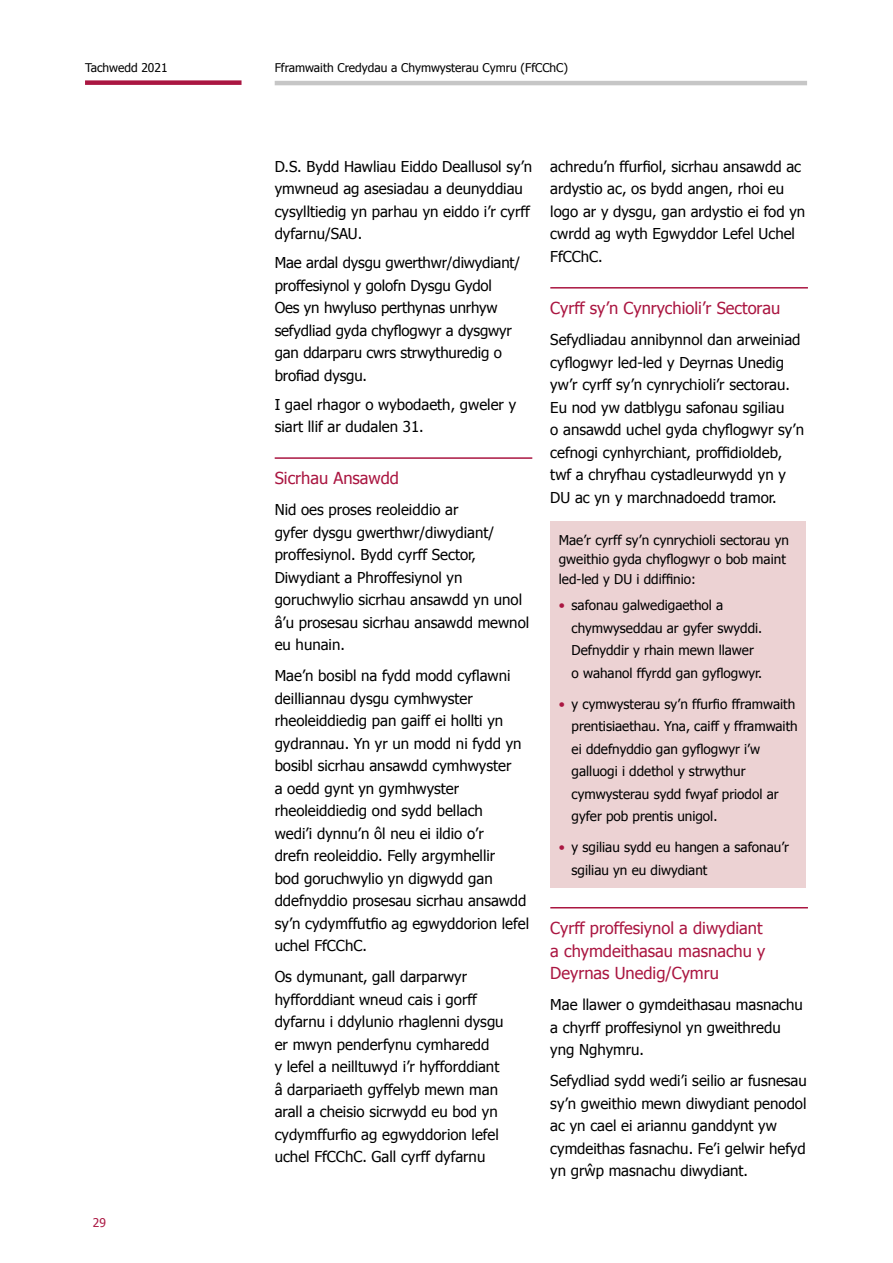
<style>
.page{position:relative;width:893px;height:1263px;background:#fff}
.page>*{position:absolute;margin:0;border:0;box-sizing:border-box;transform-origin:0 0}
.t1{font:16.5px/22.5px "Tahoma";color:#aa1641}
.Body_Text{font:15px/22.5px "Tahoma";color:#000}
.Diagram_bullets{font:13.5px/22.5px "Tahoma";color:#000}
.Diagram_text{font:13.5px/19.5px "Tahoma";color:#000}
.t2{font:12px "Tahoma";color:#000}
.t3{font:12px "Tahoma";color:#aa1641}
.s1{color:#aa1641}
</style>
<div class="page">
<div style="left:85px;top:80px;width:157px;height:5px;background:#aa1641"></div>
<hr style="left:275px;top:81px;width:532px;height:4px;background:#c6c6c6">
<hr style="left:275px;top:457px;width:257px;height:2px;background:#aa1641">
<hr style="left:550px;top:287px;width:258px;height:2px;background:#aa1641">
<hr style="left:550px;top:907px;width:258px;height:1px;background:#aa1641">
<div style="left:550px;top:522px;width:256px;height:366px;background:#ecd2d3"></div>
<p class="t2" style="left:85px;top:59px;width:84px">Tachwedd 2021</p>
<p class="t2" style="left:275px;top:60px;width:295px">Fframwaith Credydau a Chymwysterau Cymru (FfCChC)</p>
<p class="t3" style="left:93px;top:1215px;width:15px">29</p>
<p class="Body_Text" style="left:275px;top:154px;width:259px">D.S. Bydd Hawliau Eiddo Deallusol sy’n ymwneud ag asesiadau a deunyddiau cysylltiedig yn parhau yn eiddo i’r cyrff dyfarnu/SAU.</p>
<p class="Body_Text" style="left:275px;top:251px;width:247px">Mae ardal dysgu gwerthwr/diwydiant/ proffesiynol y golofn Dysgu Gydol<br>Oes yn hwyluso perthynas unrhyw sefydliad gyda chyflogwyr a dysgwyr gan ddarparu cwrs strwythuredig o brofiad dysgu.</p>
<p class="Body_Text" style="left:275px;top:392px;width:243px">I gael rhagor o wybodaeth, gweler y siart llif ar dudalen 31.</p>
<h2 class="t1" style="left:275px;top:466px;width:126px">Sicrhau Ansawdd</h2>
<p class="Body_Text" style="left:275px;top:498px;width:256px">Nid oes proses reoleiddio ar<br>gyfer dysgu gwerthwr/diwydiant/ proffesiynol. Bydd cyrff Sector,<br>Diwydiant a Phroffesiynol yn goruchwylio sicrhau ansawdd yn unol â’u prosesau sicrhau ansawdd mewnol eu hunain.</p>
<p class="Body_Text" style="left:275px;top:664px;width:256px">Mae’n bosibl na fydd modd cyflawni deilliannau dysgu cymhwyster rheoleiddiedig pan gaiff ei hollti yn gydrannau. Yn yr un modd ni fydd yn bosibl sicrhau ansawdd cymhwyster<br>a oedd gynt yn gymhwyster rheoleiddiedig ond sydd bellach<br>wedi’i dynnu’n ôl neu ei ildio o’r<br>drefn reoleiddio. Felly argymhellir<br>bod goruchwylio yn digwydd gan ddefnyddio prosesau sicrhau ansawdd sy’n cydymffutfio ag egwyddorion lefel uchel FfCChC.</p>
<p class="Body_Text" style="left:275px;top:965px;width:230px">Os dymunant, gall darparwyr hyfforddiant wneud cais i gorff dyfarnu i ddylunio rhaglenni dysgu er mwyn penderfynu cymharedd<br>y lefel a neilltuwyd i’r hyfforddiant â darpariaeth gyffelyb mewn man arall a cheisio sicrwydd eu bod yn cydymffurfio ag egwyddorion lefel uchel FfCChC. Gall cyrff dyfarnu</p>
<p class="Body_Text" style="left:550px;top:154px;width:256px">achredu’n ffurfiol, sicrhau ansawdd ac ardystio ac, os bydd angen, rhoi eu logo ar y dysgu, gan ardystio ei fod yn cwrdd ag wyth Egwyddor Lefel Uchel<br>FfCChC.</p>
<h2 class="t1" style="left:550px;top:296px;width:231px">Cyrff sy’n Cynrychioli’r Sectorau</h2>
<p class="Body_Text" style="left:550px;top:328px;width:255px">Sefydliadau annibynnol dan arweiniad cyflogwyr led-led y Deyrnas Unedig yw’r cyrff sy’n cynrychioli’r sectorau.<br>Eu nod yw datblygu safonau sgiliau<br>o ansawdd uchel gyda chyflogwyr sy’n cefnogi cynhyrchiant, proffidioldeb, twf a chryfhau cystadleurwydd yn y DU ac yn y marchnadoedd tramor.</p>
<p class="Diagram_text" style="left:559px;top:529px;width:232px">Mae’r cyrff sy’n cynrychioli sectorau yn gweithio gyda chyflogwyr o bob maint led-led y DU i ddiffinio:</p>
<p class="Diagram_bullets" style="left:572px;top:594px;width:192px;text-indent:-13px"><span class="s1">•</span> safonau galwedigaethol a chymwyseddau ar gyfer swyddi.<br>Defnyddir y rhain mewn llawer o wahanol ffyrdd gan gyflogwyr.</p>
<p class="Diagram_bullets" style="left:572px;top:692px;width:228px;text-indent:-13px"><span class="s1">•</span> y cymwysterau sy’n ffurfio fframwaith prentisiaethau. Yna, caiff y fframwaith ei ddefnyddio gan gyflogwyr i’w galluogi i ddethol y strwythur cymwysterau sydd fwyaf priodol ar gyfer pob prentis unigol.</p>
<p class="Diagram_bullets" style="left:572px;top:836px;width:219px;text-indent:-13px"><span class="s1">•</span> y sgiliau sydd eu hangen a safonau’r sgiliau yn eu diwydiant</p>
<h2 class="t1" style="left:550px;top:916px;width:217px">Cyrff proffesiynol a diwydiant a chymdeithasau masnachu y<br>Deyrnas Unedig/Cymru</h2>
<p class="Body_Text" style="left:550px;top:993px;width:254px">Mae llawer o gymdeithasau masnachu a chyrff proffesiynol yn gweithredu yng Nghymru.</p>
<p class="Body_Text" style="left:550px;top:1069px;width:258px">Sefydliad sydd wedi’i seilio ar fusnesau sy’n gweithio mewn diwydiant penodol ac yn cael ei ariannu ganddynt yw cymdeithas fasnachu. Fe’i gelwir hefyd yn grŵp masnachu diwydiant.</p>
</div>
